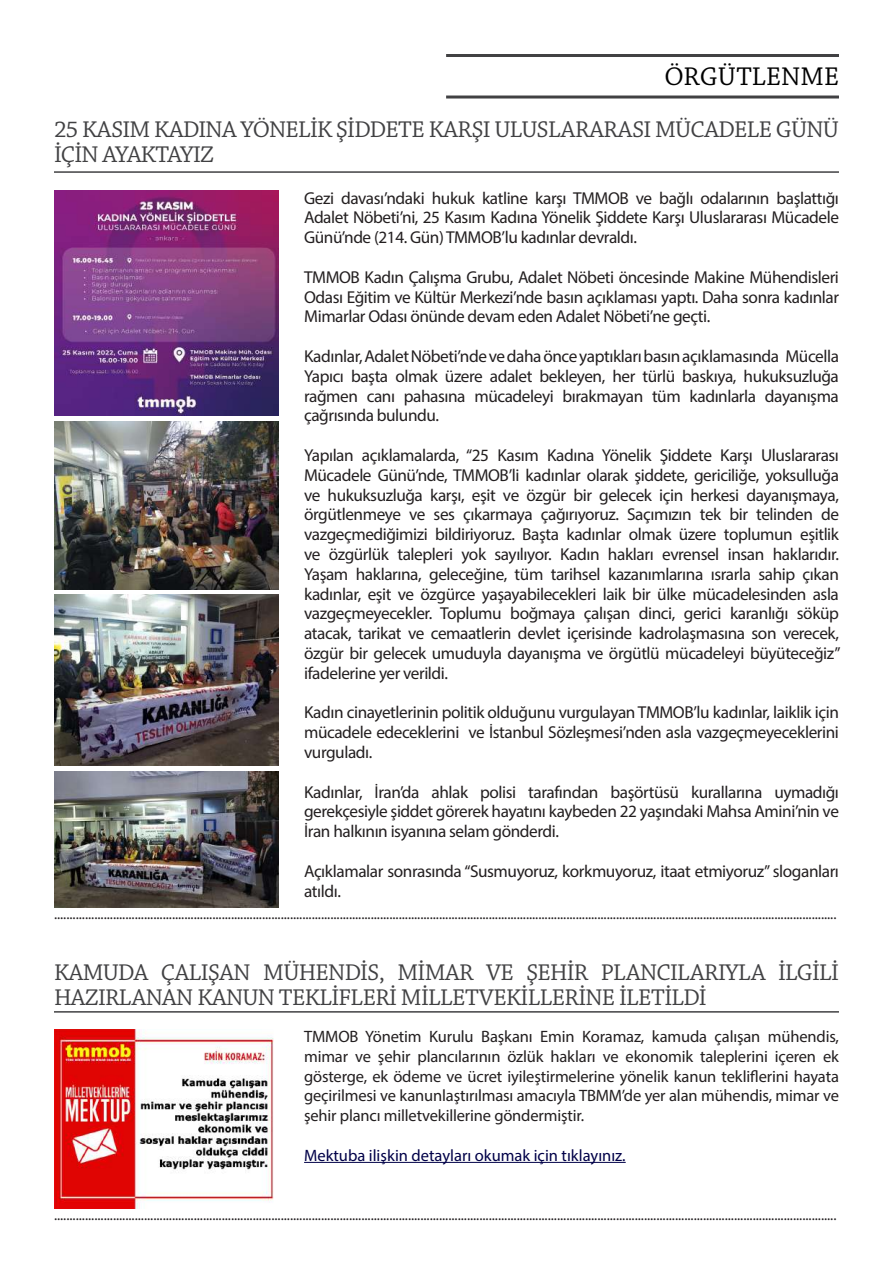
<style>
.page{position:relative;width:893px;height:1263px;background:#fff}
.page>*{position:absolute;margin:0;border:0;box-sizing:border-box;transform-origin:0 0}
.t1{font:27px "Chaparral Pro";color:#000}
.t2{font:24px/25.5px "Chaparral Pro";letter-spacing:-.03em;color:#414143}
.t3{font:17.25px/19.8px "Myriad Pro";letter-spacing:-.025em;color:#231f20;text-align:justify}
.t4{font:16.5px/19.8px "Myriad Pro";letter-spacing:-.01em;color:#231f20;text-align:justify}
.t5{font:16.5px "Myriad Pro";color:#000048}
.t6{font:15px "Myriad Pro";color:#231f20}
</style>
<div class="page">
<hr style="left:446px;top:54px;width:393px;height:3px;background:#414143">
<hr style="left:446px;top:96px;width:393px;height:3px;background:#414143">
<hr style="left:54px;top:171px;width:785px;height:2px;background:#414143">
<img style="left:54px;top:421px;width:225px;height:168px">
<img style="left:54px;top:594px;width:225px;height:172px">
<img style="left:54px;top:771px;width:225px;height:136px">
<img style="left:54px;top:191px;width:225px;height:224px">
<img style="left:54px;top:1029px;width:220px;height:180px">
<hr style="left:304px;top:1162px;width:322px;height:1px;background:#000048">
<hr style="left:54px;top:1011px;width:785px;height:2px;background:#414143">
<h1 class="t1" style="left:664px;top:62px;width:176px">ÖRGÜTLENME</h1>
<h2 class="t2" style="left:54px;top:117px;width:786px">25 KASIM KADINA YÖNELİK ŞİDDETE KARŞI ULUSLARARASI MÜCADELE GÜNÜ<br>İÇİN AYAKTAYIZ</h2>
<p class="t3" style="left:304px;top:188px;width:536px">Gezi davası’ndaki hukuk katline karşı TMMOB ve bağlı odalarının başlattığı Adalet Nöbeti’ni, 25 Kasım Kadına Yönelik Şiddete Karşı Uluslararası Mücadele Günü’nde (214. Gün) TMMOB’lu kadınlar devraldı.</p>
<p class="t3" style="left:304px;top:267px;width:536px">TMMOB Kadın Çalışma Grubu, Adalet Nöbeti öncesinde Makine Mühendisleri Odası Eğitim ve Kültür Merkezi’nde basın açıklaması yaptı. Daha sonra kadınlar Mimarlar Odası önünde devam eden Adalet Nöbeti’ne geçti.</p>
<p class="t3" style="left:304px;top:346px;width:536px">Kadınlar, Adalet Nöbeti’nde ve daha önce yaptıkları basın açıklamasında Mücella Yapıcı başta olmak üzere adalet bekleyen, her türlü baskıya, hukuksuzluğa rağmen canı pahasına mücadeleyi bırakmayan tüm kadınlarla dayanışma çağrısında bulundu.</p>
<p class="t3" style="left:304px;top:445px;width:538px">Yapılan açıklamalarda, “25 Kasım Kadına Yönelik Şiddete Karşı Uluslararası Mücadele Günü’nde, TMMOB’li kadınlar olarak şiddete, gericiliğe, yoksulluğa ve hukuksuzluğa karşı, eşit ve özgür bir gelecek için herkesi dayanışmaya, örgütlenmeye ve ses çıkarmaya çağırıyoruz. Saçımızın tek bir telinden de vazgeçmediğimizi bildiriyoruz. Başta kadınlar olmak üzere toplumun eşitlik ve özgürlük talepleri yok sayılıyor. Kadın hakları evrensel insan haklarıdır.<br>Yaşam haklarına, geleceğine, tüm tarihsel kazanımlarına ısrarla sahip çıkan kadınlar, eşit ve özgürce yaşayabilecekleri laik bir ülke mücadelesinden asla vazgeçmeyecekler. Toplumu boğmaya çalışan dinci, gerici karanlığı söküp atacak, tarikat ve cemaatlerin devlet içerisinde kadrolaşmasına son verecek, özgür bir gelecek umuduyla dayanışma ve örgütlü mücadeleyi büyüteceğiz” ifadelerine yer verildi.</p>
<p class="t3" style="left:304px;top:702px;width:536px">Kadın cinayetlerinin politik olduğunu vurgulayan TMMOB’lu kadınlar, laiklik için mücadele edeceklerini ve İstanbul Sözleşmesi’nden asla vazgeçmeyeceklerini vurguladı.</p>
<p class="t3" style="left:304px;top:782px;width:536px">Kadınlar, İran’da ahlak polisi tarafından başörtüsü kurallarına uymadığı gerekçesiyle şiddet görerek hayatını kaybeden 22 yaşındaki Mahsa Amini’nin ve İran halkının isyanına selam gönderdi.</p>
<p class="t3" style="left:304px;top:861px;width:536px">Açıklamalar sonrasında “Susmuyoruz, korkmuyoruz, itaat etmiyoruz” sloganları atıldı.</p>
<p class="t6" style="left:54px;top:904px;width:784px">............................................................................................................................................................................................................................................................</p>
<h2 class="t2" style="left:54px;top:960px;width:786px">KAMUDA ÇALIŞAN MÜHENDİS, MİMAR VE ŞEHİR PLANCILARIYLA İLGİLİ<br>HAZIRLANAN KANUN TEKLİFLERİ MİLLETVEKİLLERİNE İLETİLDİ</h2>
<p class="t4" style="left:304px;top:1026px;width:536px">TMMOB Yönetim Kurulu Başkanı Emin Koramaz, kamuda çalışan mühendis, mimar ve şehir plancılarının özlük hakları ve ekonomik taleplerini içeren ek gösterge, ek ödeme ve ücret iyileştirmelerine yönelik kanun tekliflerini hayata geçirilmesi ve kanunlaştırılması amacıyla TBMM’de yer alan mühendis, mimar ve şehir plancı milletvekillerine göndermiştir.</p>
<p class="t5" style="left:304px;top:1145px;width:323px">Mektuba ilişkin detayları okumak için tıklayınız.</p>
<p class="t6" style="left:54px;top:1206px;width:784px">............................................................................................................................................................................................................................................................</p>
</div>
